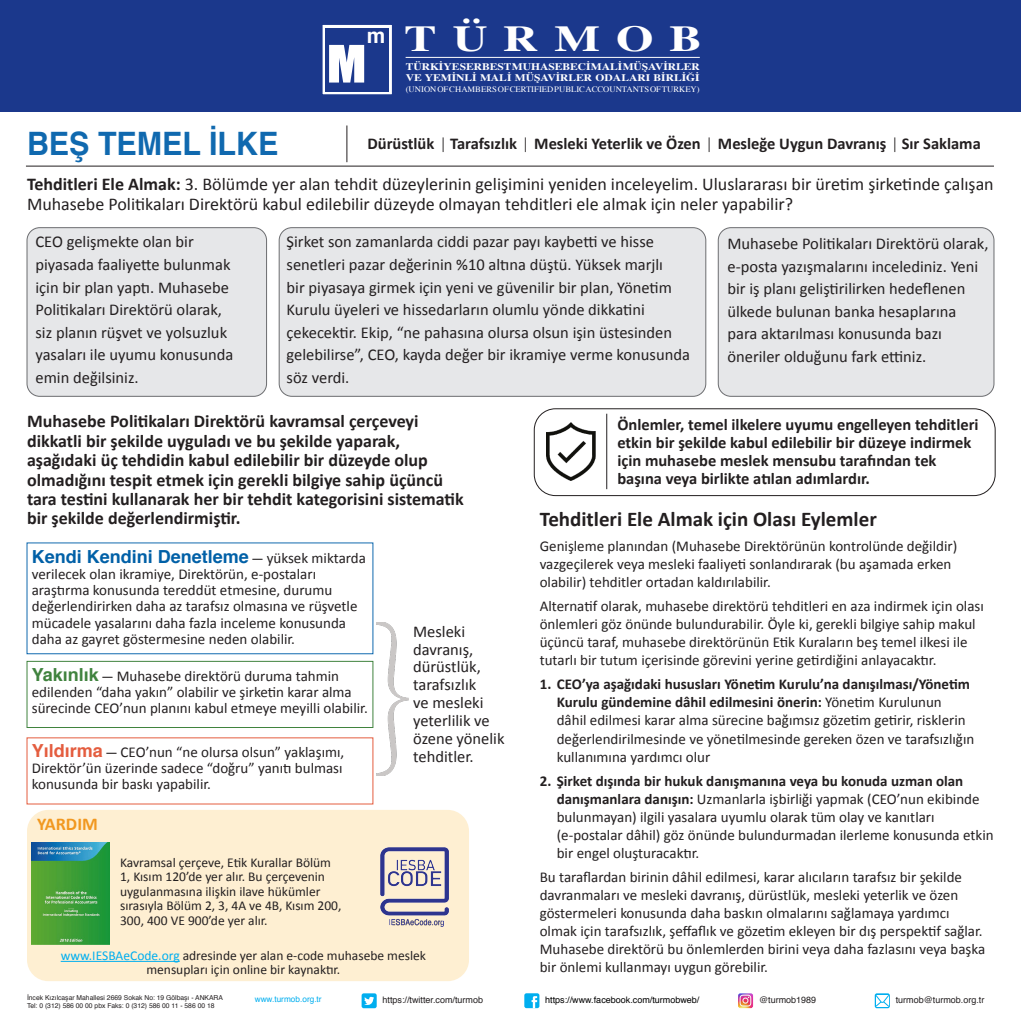
<style>
.page{position:relative;width:1021px;height:1021px;background:#fff}
.page>*{position:absolute;margin:0;border:0;box-sizing:border-box;transform-origin:0 0}
.t1{font:47.62px "Impact";color:#fff;scale:1.16 1}
.t2{font:700 36.6px "Times";letter-spacing:.33em;color:#fff;scale:1.32 1}
.Tablo_aciklama{font:700 32.25px "Helvetica";color:#1069af;scale:.94 1}
.IESBA_METİN{font:700 21px "Calibri";color:#231f20}
.t3{font:700 20.92px "Helvetica";color:#fff}
.IESBA_METİN-2{font:700 18px/19.4px "Calibri";color:#231f20}
.IESBA_METİN-3{font:18px/19.4px "Calibri";color:#231f20}
.t4{font:700 18px "Helvetica";color:#0060a7}
.t5{font:700 18px "Calibri";color:#f19820}
.IESBA_METİN-4{font:16.5px/22.5px "Calibri";color:#231f20}
.IESBA_METİN-5{font:700 16.5px/17.8px "Calibri";color:#231f20}
.IESBA_METİN-6{font:15px/18px "Calibri";color:#231f20}
.IESBA_METİN-7{font:13.5px/14.5px "Calibri";color:#231f20}
.t6{font:700 10.05px/10.6px "Times";letter-spacing:-.005em;color:#fff;scale:1.15 1}
.t7{font:9px "Helvetica";color:#231f20}
.t8{font:9px "Helvetica";color:#000}
.t9{font:8.25px "Times";color:#fff;scale:1.05 1}
.t10{font:8.25px "Helvetica";color:#00aeef}
.t11{font:6.75px/8.1px "Helvetica";color:#231f20}
.s1{font-weight:700}
.s2{font-family:"Calibri";font-weight:400;font-size:13.5px;color:#231f20}
.s3{font-family:"Calibri";font-weight:400;font-size:15px;color:#231f20}
.s4{font-family:"Helvetica";font-weight:700;font-size:18px;color:#40833e}
.s5{font-size:13.5px}
.s6{font-family:"Helvetica";font-weight:700;font-size:18px;color:#e45d3f}
.s7{color:#00aeef}
</style>
<div class="page">
<div style="left:0;top:0;width:1020px;height:112px;background:#1b388c"></div>
<hr style="left:405px;top:57px;width:294px;height:1px;background:#fff">
<div style="left:319px;top:22px;width:76px;height:76px;background:#fff;border:3px solid #1b388c"></div>
<div style="left:325px;top:28px;width:64px;height:63px;background:#1b388c"></div>
<div style="left:524px;top:993px;width:15px;height:15px;background:#00aeef;border-radius:2px"></div>
<svg style="left:531px;top:996px;width:6px;height:12px"></svg>
<div style="left:361px;top:993px;width:16px;height:15px;background:#00aeef;border-radius:2px"></div>
<svg style="left:364px;top:996px;width:10px;height:9px"></svg>
<img style="left:738px;top:993px;width:15px;height:15px">
<svg style="left:874px;top:993px;width:15px;height:15px"></svg>
<svg style="left:874px;top:994px;width:16px;height:13px"></svg>
<div style="left:27px;top:661px;width:346px;height:67px;border:1px solid #40833e"></div>
<div style="left:27px;top:809px;width:442px;height:172px;background:#feefd2;border-radius:21px"></div>
<img style="left:32px;top:842px;width:77px;height:102px">
<img style="left:381px;top:847px;width:68px;height:79px">
<hr style="left:26px;top:166px;width:967px;height:1px;background:#231f20">
<div style="left:27px;top:228px;width:239px;height:168px;background:#e6e7e9;border-radius:13px"></div>
<div style="left:27px;top:227px;width:240px;height:169px;border:1px solid #6c6d70;border-radius:13px"></div>
<div style="left:279px;top:228px;width:426px;height:168px;background:#e6e7e9;border-radius:13px"></div>
<div style="left:279px;top:227px;width:427px;height:169px;border:1px solid #6c6d70;border-radius:13px"></div>
<div style="left:718px;top:228px;width:275px;height:168px;background:#e6e7e9;border-radius:13px"></div>
<div style="left:718px;top:227px;width:276px;height:169px;border:1px solid #6c6d70;border-radius:13px"></div>
<hr style="left:61px;top:960px;width:119px;height:1px;background:#00aeef">
<div style="left:534px;top:408px;width:461px;height:88px;border:1px solid #231f20;border-radius:21px"></div>
<img style="left:546px;top:423px;width:49px;height:57px">
<img style="left:376px;top:622px;width:32px;height:154px">
<hr style="left:606px;top:414px;width:1px;height:75px;background:#231f20">
<hr style="left:347px;top:125px;width:1px;height:37px;background:#231f20">
<h3 class="t3" style="left:367px;top:19px;width:20px">m</h3>
<h1 class="t1" style="left:327px;top:27px;width:36px">M</h1>
<h2 class="t2" style="left:404px;top:14px;width:226px">TÜRMOB</h2>
<p class="t6" style="left:406px;top:62px;width:257px">TÜRKİYE SERBEST MUHASEBECİ MALİ MÜŞAVİRLER<br>VE YEMİNLİ MALİ MÜŞAVİRLER ODALARI BİRLİĞİ</p>
<p class="t9" style="left:406px;top:81px;width:281px">(UNION OF CHAMBERS OF CERTIFIED PUBLIC ACCOUNTANTS OF TURKEY)</p>
<p class="Tablo_aciklama" style="left:27px;top:117px;width:269px">BEŞ TEMEL İLKE</p>
<p class="IESBA_METİN-5" style="left:367px;top:134px;width:615px">Dürüstlük | Tarafsızlık | Mesleki Yeterlik ve Özen | Mesleğe Uygun Davranış | Sır Saklama</p>
<p class="IESBA_METİN-3" style="left:27px;top:175px;width:968px"><span class="s1">Tehditleri Ele Almak:</span> 3. Bölümde yer alan tehdit düzeylerinin gelişimini yeniden inceleyelim. Uluslararası bir üretim şirketinde çalışan<br>Muhasebe Politikaları Direktörü kabul edilebilir düzeyde olmayan tehditleri ele almak için neler yapabilir?</p>
<p class="IESBA_METİN-4" style="left:36px;top:231px;width:199px">CEO gelişmekte olan bir piyasada faaliyette bulunmak için bir plan yaptı. Muhasebe<br>Politikaları Direktörü olarak, siz planın rüşvet ve yolsuzluk yasaları ile uyumu konusunda emin değilsiniz.</p>
<p class="IESBA_METİN-4" style="left:286px;top:231px;width:405px">Şirket son zamanlarda ciddi pazar payı kaybetti ve hisse senetleri pazar değerinin %10 altına düştü. Yüksek marjlı<br>bir piyasaya girmek için yeni ve güvenilir bir plan, Yönetim Kurulu üyeleri ve hissedarların olumlu yönde dikkatini çekecektir. Ekip, “ne pahasına olursa olsun işin üstesinden gelebilirse”, CEO, kayda değer bir ikramiye verme konusunda söz verdi.</p>
<p class="IESBA_METİN-4" style="left:727px;top:233px;width:262px">Muhasebe Politikaları Direktörü olarak, e-posta yazışmalarını incelediniz. Yeni bir iş planı geliştirilirken hedeflenen ülkede bulunan banka hesaplarına para aktarılması konusunda bazı öneriler olduğunu fark ettiniz.</p>
<p class="IESBA_METİN-2" style="left:27px;top:411px;width:438px">Muhasebe Politikaları Direktörü kavramsal çerçeveyi dikkatli bir şekilde uyguladı ve bu şekilde yaparak, aşağıdaki üç tehdidin kabul edilebilir bir düzeyde olup olmadığını tespit etmek için gerekli bilgiye sahip üçüncü tara testini kullanarak her bir tehdit kategorisini sistematik bir şekilde değerlendirmiştir.</p>
<p class="t4" style="left:32px;top:542px;width:335px">Kendi Kendini Denetleme <span class="s2">—</span> <span class="s3">yüksek miktarda</span></p>
<p class="IESBA_METİN-6" style="left:32px;top:566px;width:327px;line-height:16.2px">verilecek olan ikramiye, Direktörün, e-postaları araştırma konusunda tereddüt etmesine, durumu değerlendirirken daha az tarafsız olmasına ve rüşvetle mücadele yasalarını daha fazla inceleme konusunda daha az gayret göstermesine neden olabilir.</p>
<p class="IESBA_METİN-6" style="left:32px;top:667px;width:337px;line-height:16.2px"><span class="s4">Yakınlık</span> <span class="s5">—</span> Muhasebe direktörü duruma tahmin edilenden “daha yakın” olabilir ve şirketin karar alma sürecinde CEO’nun planını kabul etmeye meyilli olabilir.</p>
<p class="IESBA_METİN-6" style="left:32px;top:744px;width:314px;line-height:16.2px;text-align:justify"><span class="s6">Yıldırma</span> <span class="s5">—</span> CEO’nun “ne olursa olsun” yaklaşımı, Direktör’ün üzerinde sadece “doğru” yanıtı bulması konusunda bir baskı yapabilir.</p>
<p class="t5" style="left:37px;top:812px;width:62px">YARDIM</p>
<p class="IESBA_METİN-7" style="left:120px;top:854px;width:223px">Kavramsal çerçeve, Etik Kurallar Bölüm 1, Kısım 120’de yer alır. Bu çerçevenin uygulanmasına ilişkin ilave hükümler sırasıyla Bölüm 2, 3, 4A ve 4B, Kısım 200, 300, 400 VE 900’de yer alır.</p>
<p class="IESBA_METİN-4" style="left:413px;top:622px;width:93px;line-height:17.8px">Mesleki davranış, dürüstlük, tarafsızlık<br>ve mesleki yeterlilik ve özene yönelik tehditler.</p>
<p class="IESBA_METİN-7" style="left:61px;top:948px;width:367px;text-align:center"><span class="s7">www.IESBAeCode.org</span> adresinde yer alan e-code muhasebe meslek mensupları için online bir kaynaktır.</p>
<p class="IESBA_METİN-5" style="left:617px;top:416px;width:363px">Önlemler, temel ilkelere uyumu engelleyen tehditleri etkin bir şekilde kabul edilebilir bir düzeye indirmek için muhasebe meslek mensubu tarafından tek başına veya birlikte atılan adımlardır.</p>
<p class="IESBA_METİN" style="left:539px;top:506px;width:338px">Tehditleri Ele Almak için Olası Eylemler</p>
<p class="IESBA_METİN-6" style="left:539px;top:536px;width:419px">Genişleme planından (Muhasebe Direktörünün kontrolünde değildir) vazgeçilerek veya mesleki faaliyeti sonlandırarak (bu aşamada erken olabilir) tehditler ortadan kaldırılabilir.</p>
<p class="IESBA_METİN-6" style="left:539px;top:597px;width:445px">Alternatif olarak, muhasebe direktörü tehditleri en aza indirmek için olası önlemleri göz önünde bulundurabilir. Öyle ki, gerekli bilgiye sahip makul üçüncü taraf, muhasebe direktörünün Etik Kuraların beş temel ilkesi ile tutarlı bir tutum içerisinde görevini yerine getirdiğini anlayacaktır.</p>
<p class="IESBA_METİN-6" style="left:556px;top:675px;width:419px;text-indent:-17px"><span class="s1">1. CEO’ya aşağıdaki hususları Yönetim Kurulu’na danışılması/Yönetim Kurulu gündemine dâhil edilmesini önerin:</span> Yönetim Kurulunun dâhil edilmesi karar alma sürecine bağımsız gözetim getirir, risklerin değerlendirilmesinde ve yönetilmesinde gereken özen ve tarafsızlığın kullanımına yardımcı olur</p>
<p class="IESBA_METİN-6" style="left:556px;top:772px;width:438px;text-indent:-17px"><span class="s1">2. Şirket dışında bir hukuk danışmanına veya bu konuda uzman olan danışmanlara danışın:</span> Uzmanlarla işbirliği yapmak (CEO’nun ekibinde bulunmayan) ilgili yasalara uyumlu olarak tüm olay ve kanıtları (e-postalar dâhil) göz önünde bulundurmadan ilerleme konusunda etkin bir engel oluşturacaktır.</p>
<p class="IESBA_METİN-6" style="left:539px;top:868px;width:447px">Bu taraflardan birinin dâhil edilmesi, karar alıcıların tarafsız bir şekilde davranmaları ve mesleki davranış, dürüstlük, mesleki yeterlik ve özen göstermeleri konusunda daha baskın olmalarını sağlamaya yardımcı olmak için tarafsızlık, şeffaflık ve gözetim ekleyen bir dış perspektif sağlar.<br>Muhasebe direktörü bu önlemlerden birini veya daha fazlasını veya başka bir önlemi kullanmayı uygun görebilir.</p>
<p class="t11" style="left:27px;top:993px;width:197px">İncek Kızılcaşar Mahallesi 2669 Sokak No: 19 Gölbaşı - ANKARA<br>Tel: 0 (312) 586 00 00 pbx Faks: 0 (312) 586 00 11 - 586 00 18</p>
<p class="t10" style="left:255px;top:992px;width:68px">www.turmob.org.tr</p>
<p class="t7" style="left:382px;top:993px;width:102px">https://twitter.com/turmob</p>
<p class="t8" style="left:545px;top:993px;width:156px">https://www.facebook.com/turmobweb/</p>
<p class="t7" style="left:759px;top:993px;width:59px">@turmob1989</p>
<p class="t7" style="left:895px;top:993px;width:90px">turmob@turmob.org.tr</p>
</div>
